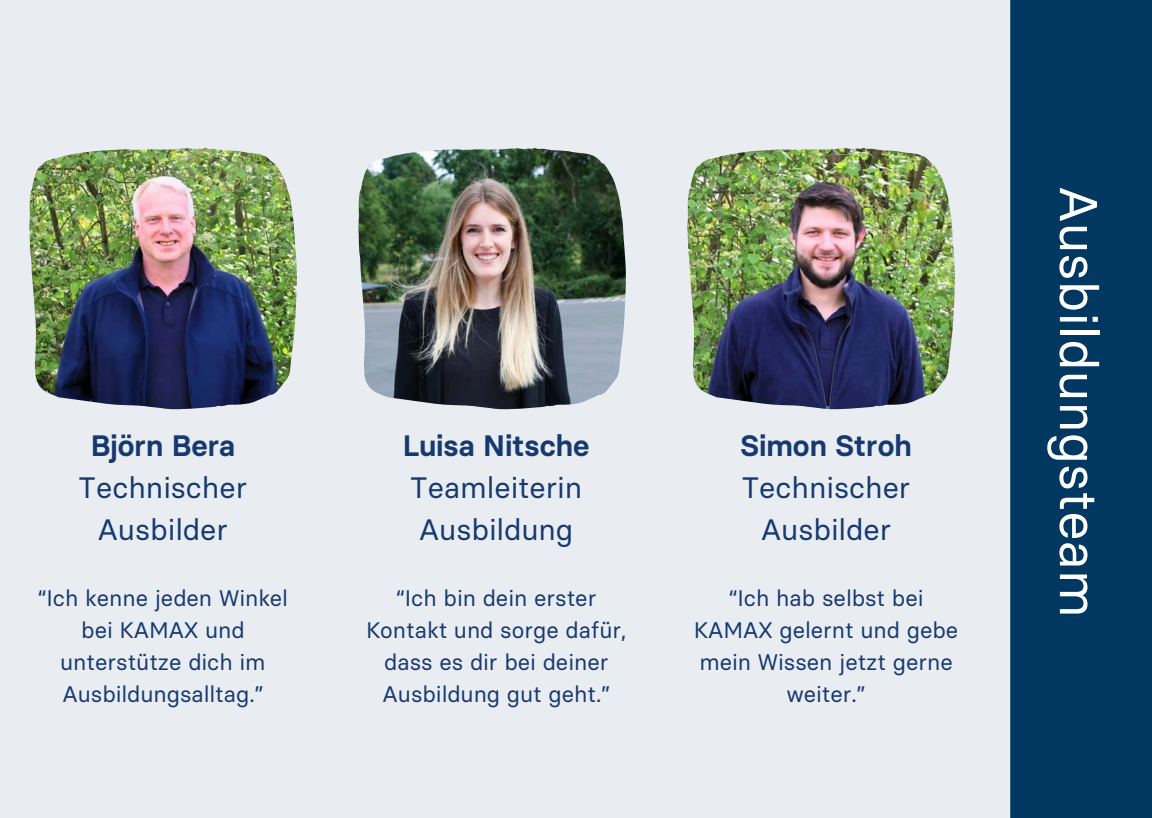
<style>
.page{position:relative;width:1152px;height:818px;background:#e9edf1}
.page>*{position:absolute;margin:0;border:0;box-sizing:border-box;transform-origin:0 0}
.t1{font:53.1px "Basier Square";color:#fff}
.t2{font:29.55px/42.2px "Basier Square";color:#163970;text-align:center}
.t3{font:22.5px/31.8px "Basier Square";color:#163970;text-align:center}
.s1{font-weight:600}
</style>
<div class="page">
<div style="left:1010px;top:0;width:142px;height:818px;background:#003862"></div>
<img style="left:358px;top:148px;width:268px;height:261px">
<img style="left:29px;top:148px;width:268px;height:261px">
<img style="left:687px;top:148px;width:268px;height:261px">
<p class="t2" style="left:79px;top:424px;width:170px"><span class="s1">Björn Bera<br></span>Technischer<br>Ausbilder</p>
<p class="t3" style="left:38px;top:582px;width:252px">“Ich kenne jeden Winkel bei KAMAX und unterstütze dich im<br>Ausbildungsalltag.”</p>
<p class="t2" style="left:403px;top:424px;width:188px;text-align:left"><span class="s1">Luisa Nitsche<br></span>Teamleiterin<br>Ausbildung</p>
<p class="t3" style="left:366px;top:582px;width:262px">“Ich bin dein erster<br>Kontakt und sorge dafür, dass es dir bei deiner<br>Ausbildung gut geht.”</p>
<p class="t2" style="left:740px;top:424px;width:173px"><span class="s1">Simon Stroh<br></span>Technischer<br>Ausbilder</p>
<p class="t3" style="left:694px;top:582px;width:266px">“Ich hab selbst bei<br>KAMAX gelernt und gebe mein Wissen jetzt gerne weiter.”</p>
<p class="t1" style="left:1110px;top:186px;width:433px;rotate:90deg">Ausbildungsteam</p>
</div>
